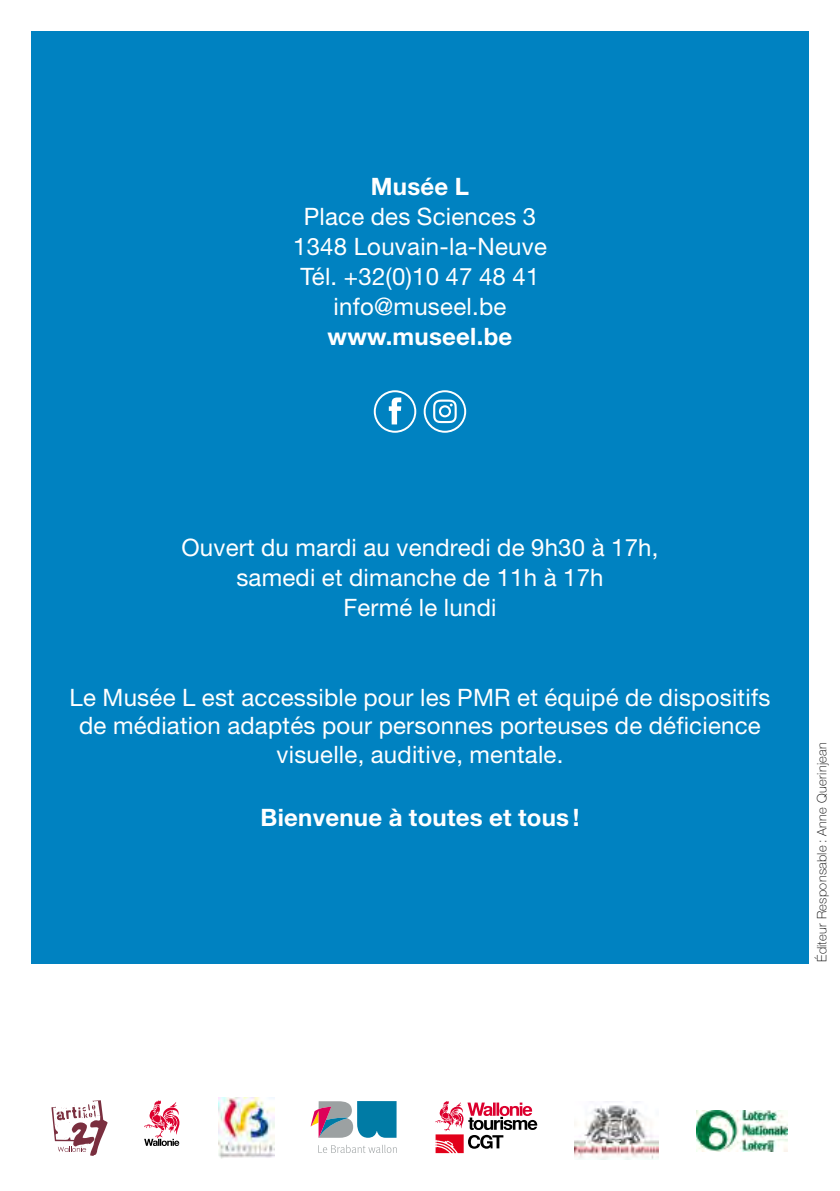
<style>
.page{position:relative;width:840px;height:1191px;background:#fff}
.page>*{position:absolute;margin:0;border:0;box-sizing:border-box;transform-origin:0 0}
.t1{font:24px/30px "Helvetica Neue LT Std";letter-spacing:.01em;color:#fff;text-align:center}
.t2{font:700 24px "Helvetica Neue LT Std";letter-spacing:.01em;color:#fff}
.t3{font:100 13px "Helvetica Neue LT Std";letter-spacing:.02em;color:#000}
</style>
<div class="page">
<div style="left:31px;top:31px;width:777px;height:932px;background:#0082c1"></div>
<img style="left:696px;top:1110px;width:90px;height:41px">
<svg style="left:51px;top:1100px;width:57px;height:56px"></svg>
<img style="left:574px;top:1101px;width:84px;height:58px">
<svg style="left:144px;top:1100px;width:35px;height:46px"></svg>
<img style="left:219px;top:1097px;width:56px;height:61px">
<svg style="left:310px;top:1101px;width:86px;height:36px"></svg>
<svg style="left:318px;top:1144px;width:78px;height:9px"></svg>
<svg style="left:435px;top:1101px;width:102px;height:52px"></svg>
<svg style="left:373px;top:390px;width:43px;height:43px"></svg>
<svg style="left:423px;top:390px;width:43px;height:43px"></svg>
<p class="t2" style="left:370px;top:172px;width:100px">Musée L</p>
<p class="t1" style="left:293px;top:201px;width:255px">Place des Sciences 3<br>1348 Louvain-la-Neuve<br>Tél. +32(0)10 47 48 41 info@museel.be</p>
<p class="t2" style="left:327px;top:322px;width:186px">www.museel.be</p>
<p class="t1" style="left:181px;top:531px;width:478px">Ouvert du mardi au vendredi de 9h30 à 17h, samedi et dimanche de 11h à 17h<br>Fermé le lundi</p>
<p class="t1" style="left:69px;top:682px;width:702px;line-height:28.8px">Le Musée L est accessible pour les PMR et équipé de dispositifs de médiation adaptés pour personnes porteuses de déficience visuelle, auditive, mentale.</p>
<p class="t2" style="left:260px;top:802px;width:320px">Bienvenue à toutes et tous !</p>
<p class="t3" style="left:814px;top:962px;width:221px;rotate:-90deg">Éditeur Responsable : Anne Querinjean</p>
</div>
